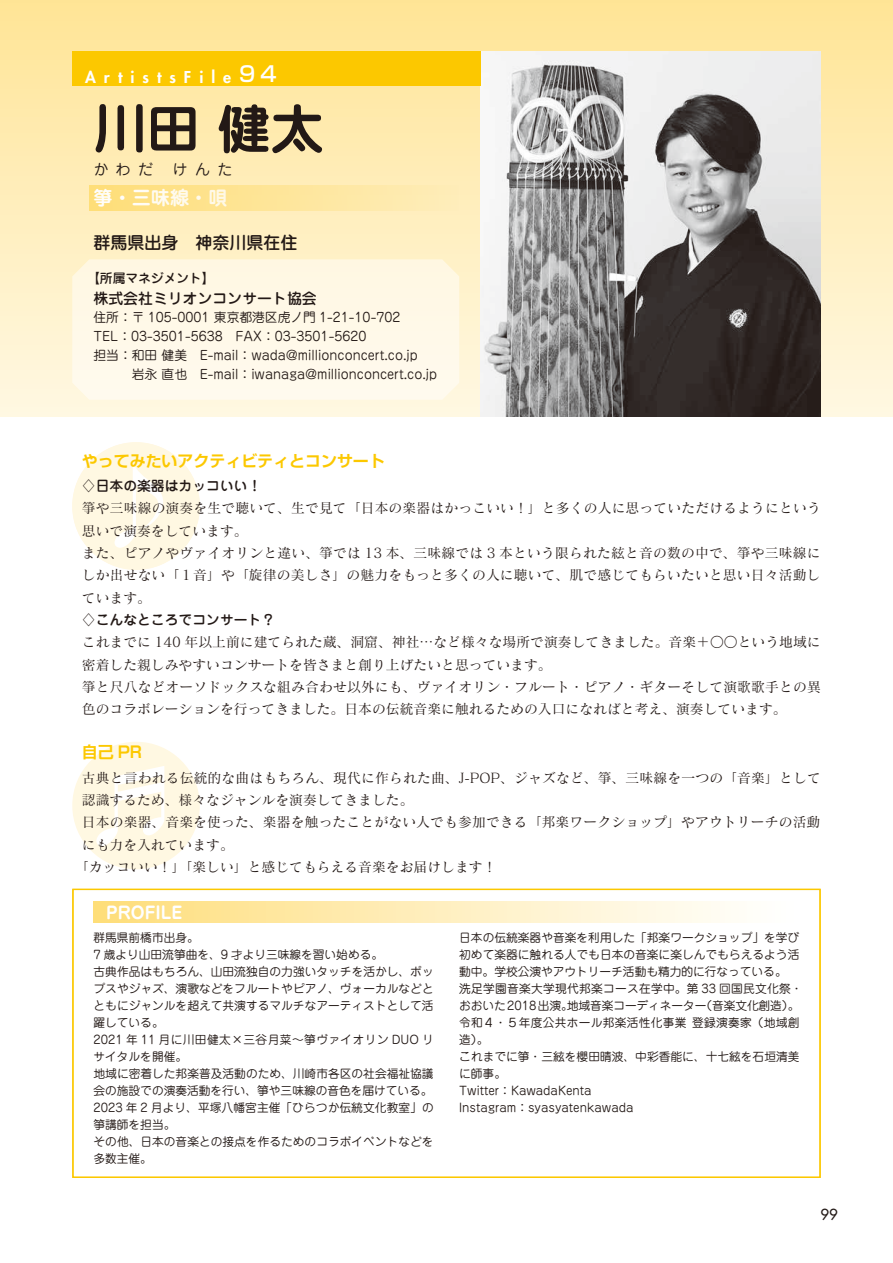
<style>
.page{position:relative;width:893px;height:1263px;background:#fff}
.page>*{position:absolute;margin:0;border:0;box-sizing:border-box;transform-origin:0 0}
.t1{font:700 53.1px "Jun 501 Pro";color:#231916}
.t2{font:700 19.2px "Jun 501 Pro";color:#fff}
.t3{font:500 16.95px "Jun 34 Pro";color:#231916}
.t4{font:700 16.95px "Jun 501 Pro";color:#fff}
.t5{font:700 15.9px "Shin Go Pr 6 De";color:#fcc800}
.t6{font:800 15.9px "Futura Std";letter-spacing:.5em;color:#fff}
.t7{font:500 14.85px "Jun 34 Pro";color:#231916}
.t8{font:14.85px "Jun 201 Pro";letter-spacing:.5em;color:#231916}
.t9{font:500 14.85px "Futura Std";color:#231916}
.t10{font:13.8px/22.4px "Matisse Pro M";letter-spacing:.01em;color:#231916}
.t11{font:500 13.8px "Jun 34 Pro";color:#231916}
.t12{font:12.75px/19.2px "Jun 201 Pro";color:#231916}
.t13{font:500 12.75px "Jun 34 Pro";color:#231916}
.t14{font:11.7px/17px "Jun 201 Pro";letter-spacing:.005em;color:#231916}
.s1{font-family:"Shin Go Pr 6";font-weight:500;font-size:21.3px}
</style>
<div class="page">
<div style="left:0;top:0;width:893px;height:417px;background:linear-gradient(to bottom,#ffe496,#fff8e3)"></div>
<div style="left:72px;top:442px;width:128px;height:128px;background:#fff8e2;border-radius:50%"></div>
<svg style="left:115px;top:464px;width:48px;height:84px"></svg>
<div style="left:72px;top:742px;width:128px;height:127px;background:#fff8e2;border-radius:50%"></div>
<svg style="left:96px;top:766px;width:68px;height:80px"></svg>
<img style="left:480px;top:51px;width:341px;height:366px">
<div style="left:72px;top:259px;width:387px;height:141px;background:#fff9e8"></div>
<div style="left:94px;top:901px;width:705px;height:22px;background:linear-gradient(to right,#fede7c,#fff)"></div>
<div style="left:89px;top:185px;width:370px;height:25px;background:linear-gradient(to right,#fede77,#feedba)"></div>
<div style="left:72px;top:51px;width:408px;height:34px;background:#fcc800"></div>
<h3 class="t6" style="left:85px;top:67px;width:193px">ArtistsFile<span class="s1">94</span></h3>
<h1 class="t1" style="left:94px;top:87px;width:232px">川田 健太</h1>
<p class="t8" style="left:94px;top:157px;width:61px">かわだ</p>
<p class="t8" style="left:173px;top:157px;width:61px">けんた</p>
<h2 class="t2" style="left:94px;top:182px;width:135px">箏・三味線・唄</h2>
<h3 class="t3" style="left:94px;top:229px;width:206px">群馬県出身　神奈川県在住</h3>
<p class="t13" style="left:87px;top:268px;width:129px">【所属マネジメント】</p>
<p class="t7" style="left:94px;top:287px;width:225px">株式会社ミリオンコンサート協会</p>
<p class="t12" style="left:94px;top:306px;width:345px">住所：〒 105-0001 東京都港区虎ノ門 1-21-10-702<br>TEL：03-3501-5638　FAX：03-3501-5620<br>担当：和田 健美　E-mail：wada@millionconcert.co.jp　　　　岩永 直也　E-mail：iwanaga@millionconcert.co.jp</p>
<h3 class="t5" style="left:82px;top:447px;width:304px">やってみたいアクティビティとコンサート</h3>
<p class="t11" style="left:82px;top:475px;width:181px">♢日本の楽器はカッコいい！</p>
<p class="t10" style="left:82px;top:497px;width:740px">箏や三味線の演奏を生で聴いて、生で見て「日本の楽器はかっこいい！」と多くの人に思っていただけるようにという思いで演奏をしています。<br>また、ピアノやヴァイオリンと違い、箏では 13 本、三味線では 3 本という限られた絃と音の数の中で、箏や三味線にしか出せない「１音」や「旋律の美しさ」の魅力をもっと多くの人に聴いて、肌で感じてもらいたいと思い日々活動しています。</p>
<p class="t11" style="left:82px;top:609px;width:195px">♢こんなところでコンサート？</p>
<p class="t10" style="left:82px;top:631px;width:740px">これまでに 140 年以上前に建てられた蔵、洞窟、神社…など様々な場所で演奏してきました。音楽＋○○という地域に密着した親しみやすいコンサートを皆さまと創り上げたいと思っています。<br>箏と尺八などオーソドックスな組み合わせ以外にも、ヴァイオリン・フルート・ピアノ・ギターそして演歌歌手との異色のコラボレーションを行ってきました。日本の伝統音楽に触れるための入口になればと考え、演奏しています。</p>
<h3 class="t5" style="left:82px;top:739px;width:62px">自己 PR</h3>
<p class="t10" style="left:82px;top:766px;width:740px">古典と言われる伝統的な曲はもちろん、現代に作られた曲、J-POP、ジャズなど、箏、三味線を一つの「音楽」として</p>
<p class="t10" style="left:82px;top:788px;width:333px">認識するため、様々なジャンルを演奏してきました。</p>
<p class="t10" style="left:82px;top:811px;width:740px">日本の楽器、音楽を使った、楽器を触ったことがない人でも参加できる「邦楽ワークショップ」やアウトリーチの活動</p>
<p class="t10" style="left:82px;top:833px;width:154px">にも力を入れています。</p>
<p class="t10" style="left:75px;top:855px;width:423px">「カッコいい！」「楽しい」と感じてもらえる音楽をお届けします！</p>
<h3 class="t4" style="left:106px;top:899px;width:77px">PROFILE</h3>
<p class="t14" style="left:94px;top:927px;width:342px">群馬県前橋市出身。<br>7 歳より山田流箏曲を、9 才より三味線を習い始める。<br>古典作品はもちろん、山田流独自の力強いタッチを活かし、ポップスやジャズ、演歌などをフルートやピアノ、ヴォーカルなどとともにジャンルを超えて共演するマルチなアーティストとして活躍している。<br>2021 年 11 月に川田健太×三谷月菜〜箏ヴァイオリン DUO リサイタルを開催。<br>地域に密着した邦楽普及活動のため、川崎市各区の社会福祉協議会の施設での演奏活動を行い、箏や三味線の音色を届けている。<br>2023 年 2 月より、平塚八幡宮主催「ひらつか伝統文化教室」の箏講師を担当。<br>その他、日本の音楽との接点を作るためのコラボイベントなどを多数主催。</p>
<p class="t14" style="left:459px;top:927px;width:345px">日本の伝統楽器や音楽を利用した「邦楽ワークショップ」を学び初めて楽器に触れる人でも日本の音楽に楽しんでもらえるよう活動中。学校公演やアウトリーチ活動も精力的に行なっている。<br>洗足学園音楽大学現代邦楽コース在学中。第 33 回国民文化祭・おおいた2018出演。地域音楽コーディネーター（音楽文化創造）。令和４・５年度公共ホール邦楽活性化事業 登録演奏家（地域創造）。<br>これまでに箏・三絃を櫻田晴波、中彩香能に、十七絃を石垣清美に師事。<br>Twitter：KawadaKenta<br>Instagram：syasyatenkawada</p>
<p class="t9" style="left:820px;top:1205px;width:19px">99</p>
</div>
